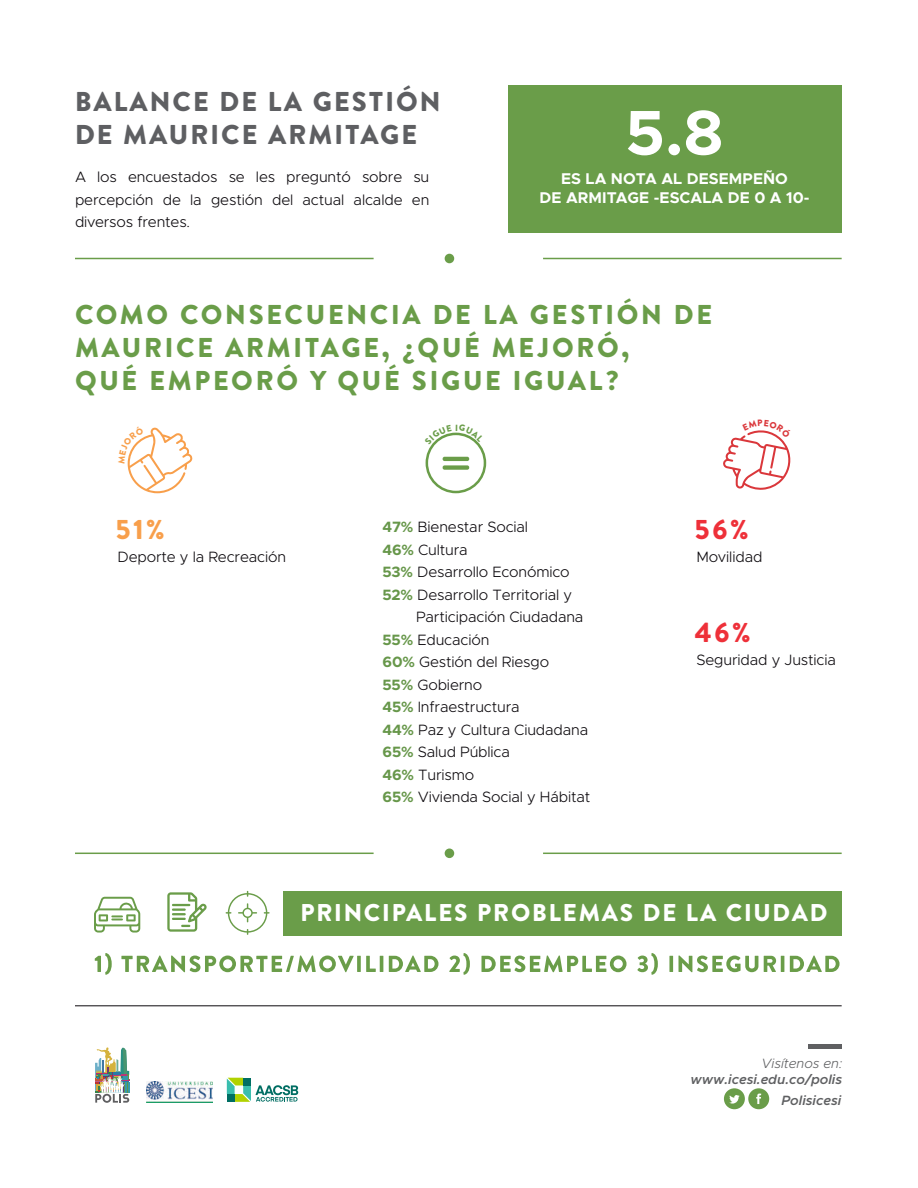
<style>
.page{position:relative;width:918px;height:1188px;background:#fff}
.page>*{position:absolute;margin:0;border:0;box-sizing:border-box;transform-origin:0 0}
.t1{font:700 63.45px "Metropolis";color:#fff}
.t2{font:900 27.3px/32.7px "Brandon Text";letter-spacing:.1em;color:#6a9d49}
.t3{font:900 27.3px/32.7px "Brandon Text";letter-spacing:.075em;color:#5e5f62}
.t4{font:900 27.3px "Brandon Text";color:#ee3039}
.t5{font:900 27.3px "Brandon Text";color:#f89f4b}
.t6{font:900 24.3px "Brandon Text";letter-spacing:.075em;color:#fff}
.t7{font:700 15.6px/19.5px "Metropolis";letter-spacing:.005em;color:#fff;text-align:center}
.t8{font:300 15px/22.5px "Metropolis";letter-spacing:-.01em;color:#0c090d;text-align:justify}
.t9{font:italic 600 13.5px/21px "Metropolis";color:#5f6062;text-align:right}
.t10{font:italic 300 13.5px "Metropolis";color:#5f6062}
.s1{font-weight:700;color:#67974a}
</style>
<div class="page">
<div style="left:283px;top:891px;width:559px;height:45px;background:#6a9d49"></div>
<hr style="left:75px;top:1006px;width:767px;height:1px;background:#0d090e">
<svg style="left:95px;top:1047px;width:34px;height:56px"></svg>
<img style="left:146px;top:1082px;width:66px;height:21px">
<div style="left:808px;top:1044px;width:34px;height:5px;background:#5f6062"></div>
<svg style="left:724px;top:1088px;width:45px;height:21px"></svg>
<div style="left:508px;top:85px;width:333px;height:147px;background:#6a9d49"></div>
<hr style="left:75px;top:258px;width:299px;height:1px;background:#6a9d49">
<hr style="left:543px;top:258px;width:299px;height:1px;background:#6a9d49">
<div style="left:445px;top:254px;width:9px;height:9px;background:#6a9d49;border-radius:50%"></div>
<hr style="left:75px;top:853px;width:299px;height:1px;background:#6a9d49">
<hr style="left:543px;top:853px;width:299px;height:1px;background:#6a9d49">
<div style="left:445px;top:849px;width:9px;height:9px;background:#6a9d49;border-radius:50%"></div>
<svg style="left:94px;top:897px;width:46px;height:36px"></svg>
<svg style="left:167px;top:892px;width:40px;height:40px"></svg>
<svg style="left:95px;top:953px;width:745px;height:22px"></svg>
<svg style="left:226px;top:891px;width:44px;height:44px"></svg>
<svg style="left:227px;top:1078px;width:71px;height:24px"></svg>
<svg style="left:127px;top:427px;width:65px;height:66px"></svg>
<svg style="left:425px;top:432px;width:61px;height:61px"></svg>
<svg style="left:723px;top:430px;width:68px;height:60px"></svg>
<h2 class="t3" style="left:75px;top:85px;width:367px">BALANCE DE LA GESTIÓN<br>DE MAURICE ARMITAGE</h2>
<p class="t8" style="left:75px;top:166px;width:356px">A los encuestados se les preguntó sobre su percepción de la gestión del actual alcalde en diversos frentes.</p>
<h1 class="t1" style="left:626px;top:93px;width:99px">5.8</h1>
<p class="t7" style="left:539px;top:168px;width:272px">ES LA NOTA AL DESEMPEÑO<br>DE ARMITAGE -ESCALA DE 0 A 10-</p>
<h2 class="t2" style="left:75px;top:298px;width:639px">COMO CONSECUENCIA DE LA GESTIÓN DE<br>MAURICE ARMITAGE, ¿QUÉ MEJORÓ,<br>QUÉ EMPEORÓ Y QUÉ SIGUE IGUAL?</h2>
<h2 class="t5" style="left:116px;top:510px;width:51px">51%</h2>
<p class="t8" style="left:117px;top:546px;width:170px">Deporte y la Recreación</p>
<p class="t8" style="left:383px;top:516px;width:147px"><span class="s1">47%</span> Bienestar Social</p>
<p class="t8" style="left:383px;top:539px;width:87px"><span class="s1">46%</span> Cultura</p>
<p class="t8" style="left:383px;top:561px;width:189px"><span class="s1">53%</span> Desarrollo Económico</p>
<p class="t8" style="left:383px;top:584px;width:191px"><span class="s1">52%</span> Desarrollo Territorial y</p>
<p class="t8" style="left:416px;top:606px;width:169px">Participación Ciudadana</p>
<p class="t8" style="left:383px;top:629px;width:108px"><span class="s1">55%</span> Educación</p>
<p class="t8" style="left:383px;top:651px;width:168px"><span class="s1">60%</span> Gestión del Riesgo</p>
<p class="t8" style="left:383px;top:674px;width:101px"><span class="s1">55%</span> Gobierno</p>
<p class="t8" style="left:383px;top:696px;width:139px"><span class="s1">45%</span> Infraestructura</p>
<p class="t8" style="left:383px;top:719px;width:207px"><span class="s1">44%</span> Paz y Cultura Ciudadana</p>
<p class="t8" style="left:383px;top:741px;width:129px"><span class="s1">65%</span> Salud Pública</p>
<p class="t8" style="left:383px;top:764px;width:93px"><span class="s1">46%</span> Turismo</p>
<p class="t8" style="left:383px;top:786px;width:209px"><span class="s1">65%</span> Vivienda Social y Hábitat</p>
<h2 class="t4" style="left:695px;top:510px;width:56px">56%</h2>
<p class="t8" style="left:696px;top:546px;width:67px">Movilidad</p>
<h2 class="t4" style="left:695px;top:613px;width:58px">46%</h2>
<p class="t8" style="left:696px;top:649px;width:141px">Seguridad y Justicia</p>
<h3 class="t6" style="left:300px;top:896px;width:529px">PRINCIPALES PROBLEMAS DE LA CIUDAD</h3>
<p class="t10" style="left:762px;top:1055px;width:82px">Visítenos en:</p>
<p class="t9" style="left:691px;top:1069px;width:153px">www.icesi.edu.co/polis<br>Polisicesi</p>
</div>
